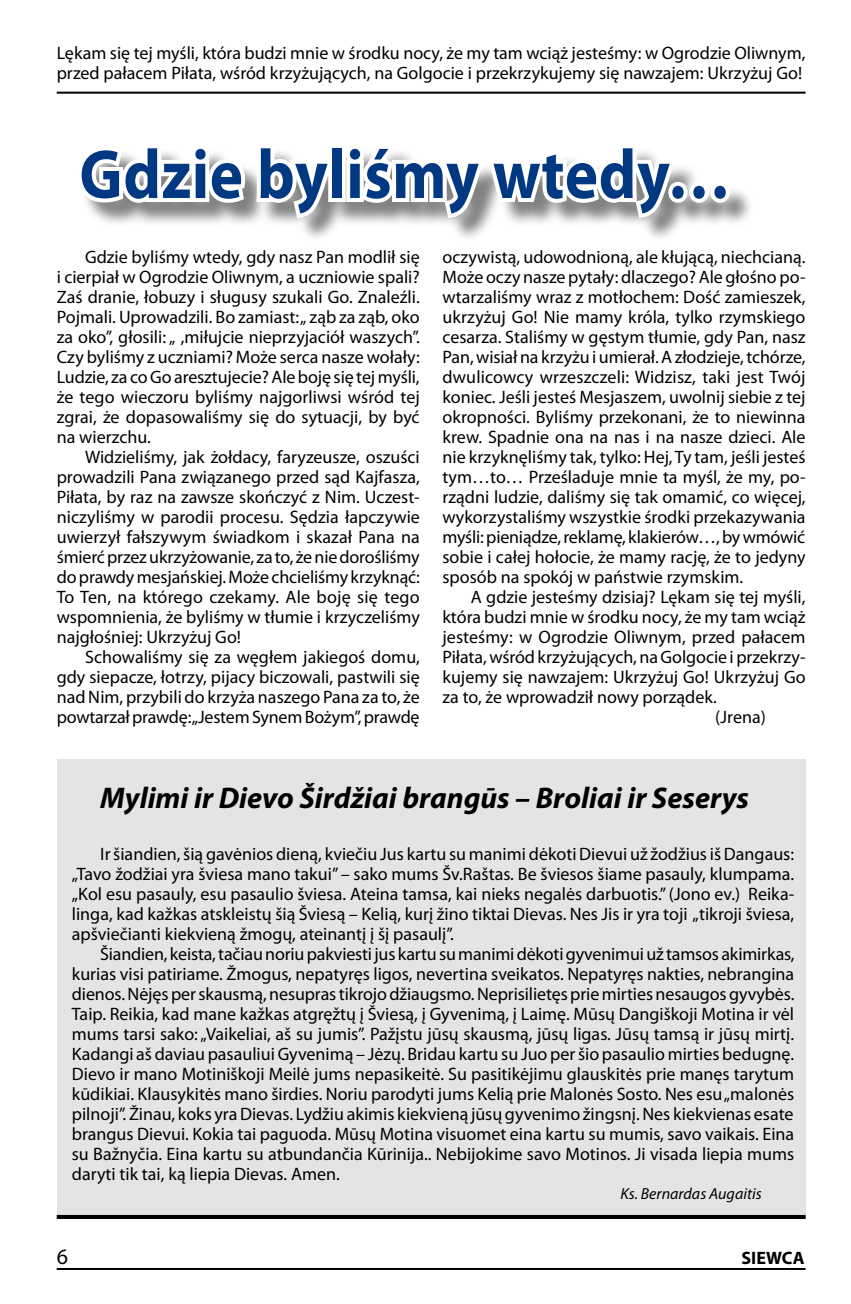
<style>
.page{position:relative;width:851px;height:1304px;background:#fff}
.page>*{position:absolute;margin:0;border:0;box-sizing:border-box;transform-origin:0 0}
.t1{font:700 70px "Myriad Pro";letter-spacing:.01em;color:#003882;scale:.9 1}
.t2{font:italic 700 30px "Myriad Pro";color:#000}
.t3{font:18px/20px "Myriad Pro";color:#000;text-align:justify}
.t4{font:700 18px "Myriad Pro";color:#000}
.t5{font:italic 16px "Myriad Pro";color:#000}
</style>
<div class="page">
<hr style="left:57px;top:1268px;width:748px;height:2px;background:#000">
<div style="left:79px;top:145px;width:677px;height:99px;background:#000;opacity:.5"></div>
<svg style="left:79px;top:145px;width:654px;height:77px"></svg>
<hr style="left:57px;top:92px;width:748px;height:2px;background:#000">
<div style="left:57px;top:760px;width:748px;height:459px;background:#e3e4e4"></div>
<hr style="left:57px;top:1215px;width:748px;height:4px;background:#000">
<p class="t3" style="left:57px;top:43px;width:750px">Lękam się tej myśli, która budzi mnie w środku nocy, że my tam wciąż jesteśmy: w Ogrodzie Oliwnym, przed pałacem Piłata, wśród krzyżujących, na Golgocie i przekrzykujemy się nawzajem: Ukrzyżuj Go!</p>
<h1 class="t1" style="left:79px;top:129px;width:724px">Gdzie byliśmy wtedy…</h1>
<p class="t3" style="left:57px;top:247px;width:364px;text-indent:28px">Gdzie byliśmy wtedy, gdy nasz Pan modlił się i cierpiał w Ogrodzie Oliwnym, a uczniowie spali?<br>Zaś dranie, łobuzy i sługusy szukali Go. Znaleźli.<br>Pojmali. Uprowadzili. Bo zamiast: „ ząb za ząb, oko za oko”, głosili: „ ,miłujcie nieprzyjaciół waszych”.<br>Czy byliśmy z uczniami? Może serca nasze wołały:<br>Ludzie, za co Go aresztujecie? Ale boję się tej myśli, że tego wieczoru byliśmy najgorliwsi wśród tej zgrai, że dopasowaliśmy się do sytuacji, by być na wierzchu.</p>
<p class="t3" style="left:57px;top:447px;width:365px;text-indent:28px">Widzieliśmy, jak żołdacy, faryzeusze, oszuści prowadzili Pana związanego przed sąd Kajfasza, Piłata, by raz na zawsze skończyć z Nim. Uczest&shy;niczyliśmy w parodii procesu. Sędzia łapczywie uwierzył fałszywym świadkom i skazał Pana na śmierć przez ukrzyżowanie, za to, że nie dorośliśmy do prawdy mesjańskiej. Może chcieliśmy krzyknąć:<br>To Ten, na którego czekamy. Ale boję się tego wspomnienia, że byliśmy w tłumie i krzyczeliśmy najgłośniej: Ukrzyżuj Go!</p>
<p class="t3" style="left:57px;top:647px;width:364px;text-indent:28px">Schowaliśmy się za węgłem jakiegoś domu, gdy siepacze, łotrzy, pijacy biczowali, pastwili się nad Nim, przybili do krzyża naszego Pana za to, że powtarzał prawdę: „Jestem Synem Bożym”, prawdę</p>
<p class="t3" style="left:442px;top:247px;width:364px">oczywistą, udowodnioną, ale kłującą, niechcianą.<br>Może oczy nasze pytały: dlaczego? Ale głośno po&shy;wtarzaliśmy wraz z motłochem: Dość zamieszek, ukrzyżuj Go! Nie mamy króla, tylko rzymskiego cesarza. Staliśmy w gęstym tłumie, gdy Pan, nasz Pan, wisiał na krzyżu i umierał. A złodzieje, tchórze, dwulicowcy wrzeszczeli: Widzisz, taki jest Twój koniec. Jeśli jesteś Mesjaszem, uwolnij siebie z tej okropności. Byliśmy przekonani, że to niewinna krew. Spadnie ona na nas i na nasze dzieci. Ale nie krzyknęliśmy tak, tylko: Hej, Ty tam, jeśli jesteś tym…to… Prześladuje mnie ta myśl, że my, po&shy;rządni ludzie, daliśmy się tak omamić, co więcej, wykorzystaliśmy wszystkie środki przekazywania myśli: pieniądze, reklamę, klakierów…, by wmówić sobie i całej hołocie, że mamy rację, że to jedyny sposób na spokój w państwie rzymskim.</p>
<p class="t3" style="left:471px;top:587px;width:336px">A gdzie jesteśmy dzisiaj? Lękam się tej myśli,</p>
<p class="t3" style="left:442px;top:607px;width:364px">która budzi mnie w środku nocy, że my tam wciąż</p>
<p class="t3" style="left:442px;top:627px;width:364px">jesteśmy: w Ogrodzie Oliwnym, przed pałacem</p>
<p class="t3" style="left:442px;top:647px;width:364px">Piłata, wśród krzyżujących, na Golgocie i przekrzy-</p>
<p class="t3" style="left:442px;top:667px;width:364px">kujemy się nawzajem: Ukrzyżuj Go! Ukrzyżuj Go</p>
<p class="t3" style="left:442px;top:687px;width:276px">za to, że wprowadził nowy porządek.</p>
<p class="t3" style="left:715px;top:707px;width:52px">(Jrena)</p>
<h2 class="t2" style="left:100px;top:778px;width:650px">Mylimi ir Dievo Širdžiai brangūs – Broliai ir Seserys</h2>
<p class="t3" style="left:72px;top:844px;width:723px;text-indent:28px">Ir šiandien, šią gavėnios dieną, kviečiu Jus kartu su manimi dėkoti Dievui už žodžius iš Dangaus: „Tavo žodžiai yra šviesa mano takui” – sako mums Šv.Raštas. Be šviesos šiame pasauly, klumpama. „Kol esu pasauly, esu pasaulio šviesa. Ateina tamsa, kai nieks negalės darbuotis.” (Jono ev.) Reika&shy;linga, kad kažkas atskleistų šią Šviesą – Kelią, kurį žino tiktai Dievas. Nes Jis ir yra toji „tikroji šviesa, apšviečianti kiekvieną žmogų, ateinantį į šį pasaulį”.</p>
<p class="t3" style="left:72px;top:944px;width:724px;text-indent:28px">Šiandien, keista, tačiau noriu pakviesti jus kartu su manimi dėkoti gyvenimui už tamsos akimirkas, kurias visi patiriame. Žmogus, nepatyręs ligos, nevertina sveikatos. Nepatyręs nakties, nebrangina dienos. Nėjęs per skausmą, nesupras tikrojo džiaugsmo. Neprisilietęs prie mirties nesaugos gyvybės.<br>Taip. Reikia, kad mane kažkas atgręžtų į Šviesą, į Gyvenimą, į Laimę. Mūsų Dangiškoji Motina ir vėl mums tarsi sako: „Vaikeliai, aš su jumis”. Pažįstu jūsų skausmą, jūsų ligas. Jūsų tamsą ir jūsų mirtį.<br>Kadangi aš daviau pasauliui Gyvenimą – Jėzų. Bridau kartu su Juo per šio pasaulio mirties bedugnę.<br>Dievo ir mano Motiniškoji Meilė jums nepasikeitė. Su pasitikėjimu glauskitės prie manęs tarytum kūdikiai. Klausykitės mano širdies. Noriu parodyti jums Kelią prie Malonės Sosto. Nes esu „malonės pilnoji”. Žinau, koks yra Dievas. Lydžiu akimis kiekvieną jūsų gyvenimo žingsnį. Nes kiekvienas esate brangus Dievui. Kokia tai paguoda. Mūsų Motina visuomet eina kartu su mumis, savo vaikais. Eina su Bažnyčia. Eina kartu su atbundančia Kūrinija.. Nebijokime savo Motinos. Ji visada liepia mums daryti tik tai, ką liepia Dievas. Amen.</p>
<p class="t5" style="left:620px;top:1184px;width:142px">Ks. Bernardas Augaitis</p>
<p class="t4" style="left:741px;top:1246px;width:65px">SIEWCA</p>
</div>
